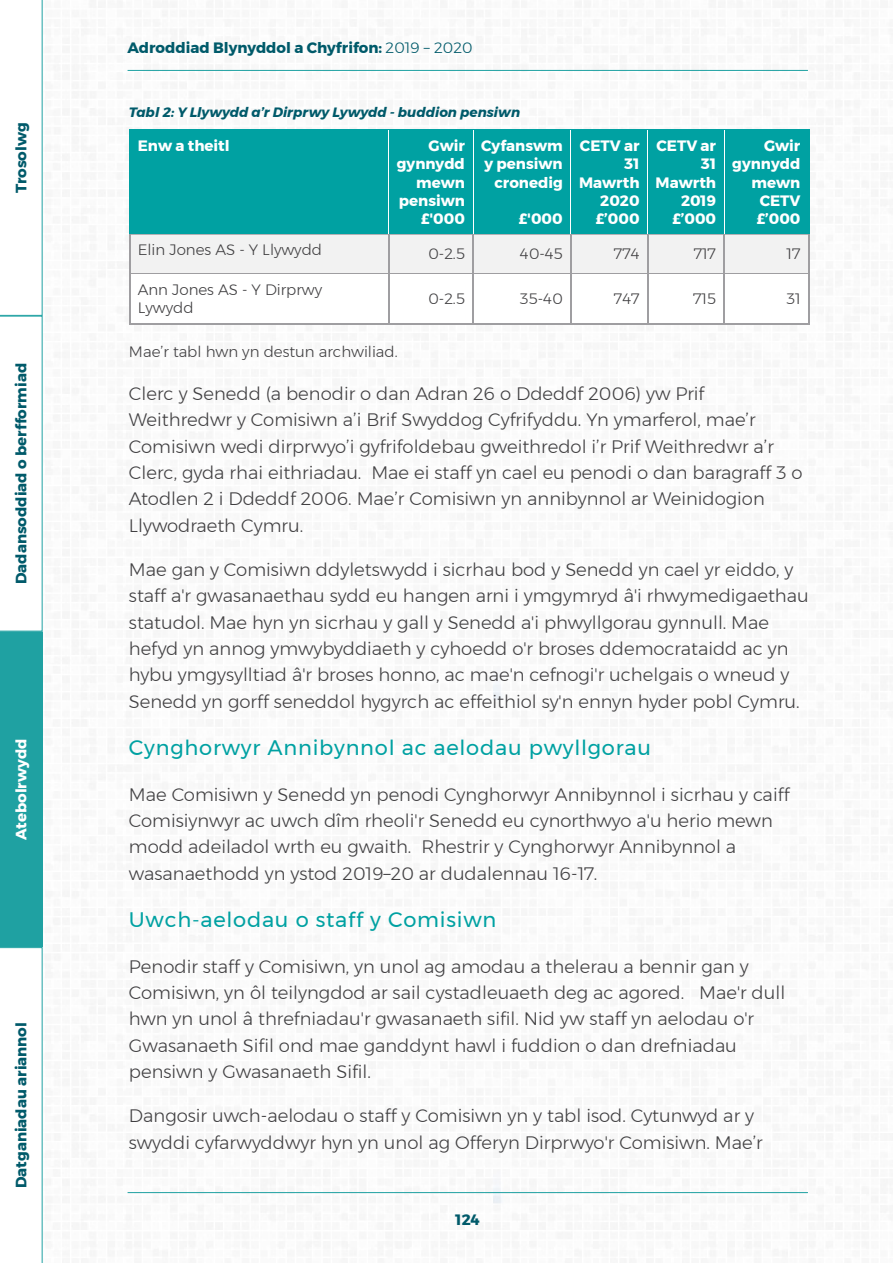
<style>
.page{position:relative;width:893px;height:1263px;background:#fff}
.page>*{position:absolute;margin:0;border:0;box-sizing:border-box;transform-origin:0 0}
.t1{font:21px "Montserrat";letter-spacing:.035em;color:#00a1a2}
.t2{font:300 18px/26.4px "Montserrat";color:#414042}
.t3{font:700 15px/18.3px "Montserrat";color:#fff;text-align:right}
.t4{font:300 15px/18.3px "Montserrat";color:#414042}
.t5{font:700 15px "Montserrat";color:#005a6a}
.t6{font:italic 700 13.5px "Montserrat";color:#005a6a}
.s1{font-weight:300}
</style>
<div class="page">
<hr style="left:128px;top:1192px;width:680px;height:1px;background:#1fa1a2">
<hr style="left:128px;top:70px;width:680px;height:1px;background:#1fa1a2">
<svg style="left:0;top:0;width:43px;height:1263px"></svg>
<div style="left:130px;top:131px;width:258px;height:103px;background:#00a1a2"></div>
<div style="left:389px;top:131px;width:84px;height:103px;background:#00a1a2"></div>
<div style="left:473px;top:131px;width:98px;height:103px;background:#00a1a2"></div>
<div style="left:571px;top:131px;width:76px;height:103px;background:#00a1a2"></div>
<div style="left:648px;top:131px;width:76px;height:103px;background:#00a1a2"></div>
<div style="left:725px;top:131px;width:83px;height:103px;background:#00a1a2"></div>
<hr style="left:130px;top:129px;width:258px;height:2px;background:#00a1a2">
<hr style="left:390px;top:129px;width:83px;height:2px;background:#00a1a2">
<hr style="left:474px;top:129px;width:97px;height:2px;background:#00a1a2">
<hr style="left:572px;top:129px;width:75px;height:2px;background:#00a1a2">
<hr style="left:649px;top:129px;width:75px;height:2px;background:#00a1a2">
<hr style="left:725px;top:129px;width:83px;height:2px;background:#00a1a2">
<hr style="left:129px;top:131px;width:1px;height:103px;background:#00a1a2">
<hr style="left:473px;top:131px;width:1px;height:103px;background:#fff">
<hr style="left:571px;top:131px;width:1px;height:103px;background:#fff">
<hr style="left:808px;top:131px;width:1px;height:103px;background:#00a1a2">
<div style="left:130px;top:235px;width:258px;height:38px;background:#f2f2f2"></div>
<div style="left:389px;top:235px;width:83px;height:38px;background:#f2f2f2"></div>
<div style="left:474px;top:235px;width:96px;height:38px;background:#f2f2f2"></div>
<div style="left:572px;top:235px;width:75px;height:38px;background:#f2f2f2"></div>
<div style="left:648px;top:235px;width:75px;height:38px;background:#f2f2f2"></div>
<div style="left:725px;top:235px;width:83px;height:38px;background:#f2f2f2"></div>
<hr style="left:130px;top:234px;width:258px;height:1px;background:#b2b1b4">
<hr style="left:390px;top:234px;width:82px;height:1px;background:#b2b1b4">
<hr style="left:474px;top:234px;width:96px;height:1px;background:#b2b1b4">
<hr style="left:572px;top:234px;width:75px;height:1px;background:#b2b1b4">
<hr style="left:649px;top:234px;width:74px;height:1px;background:#b2b1b4">
<hr style="left:726px;top:234px;width:82px;height:1px;background:#b2b1b4">
<hr style="left:129px;top:235px;width:1px;height:38px;background:#9f9ea1">
<hr style="left:388px;top:235px;width:1px;height:38px;background:#9f9ea1">
<hr style="left:472px;top:235px;width:2px;height:38px;background:#9f9ea1">
<hr style="left:570px;top:235px;width:2px;height:38px;background:#9f9ea1">
<hr style="left:647px;top:235px;width:1px;height:38px;background:#9f9ea1">
<hr style="left:723px;top:235px;width:2px;height:38px;background:#9f9ea1">
<hr style="left:808px;top:235px;width:1px;height:38px;background:#9f9ea1">
<hr style="left:130px;top:273px;width:258px;height:1px;background:#9f9ea1">
<hr style="left:389px;top:273px;width:83px;height:1px;background:#9f9ea1">
<hr style="left:474px;top:273px;width:96px;height:1px;background:#9f9ea1">
<hr style="left:572px;top:273px;width:75px;height:1px;background:#9f9ea1">
<hr style="left:648px;top:273px;width:75px;height:1px;background:#9f9ea1">
<hr style="left:725px;top:273px;width:83px;height:1px;background:#9f9ea1">
<hr style="left:129px;top:275px;width:1px;height:48px;background:#9f9ea1">
<hr style="left:130px;top:323px;width:258px;height:2px;background:#9f9ea1">
<hr style="left:388px;top:275px;width:1px;height:48px;background:#9f9ea1">
<hr style="left:389px;top:323px;width:83px;height:2px;background:#9f9ea1">
<hr style="left:472px;top:275px;width:2px;height:48px;background:#9f9ea1">
<hr style="left:474px;top:323px;width:96px;height:2px;background:#9f9ea1">
<hr style="left:570px;top:275px;width:2px;height:48px;background:#9f9ea1">
<hr style="left:572px;top:323px;width:75px;height:2px;background:#9f9ea1">
<hr style="left:647px;top:275px;width:1px;height:48px;background:#9f9ea1">
<hr style="left:648px;top:323px;width:75px;height:2px;background:#9f9ea1">
<hr style="left:723px;top:275px;width:2px;height:48px;background:#9f9ea1">
<hr style="left:725px;top:323px;width:83px;height:2px;background:#9f9ea1">
<hr style="left:808px;top:275px;width:1px;height:48px;background:#9f9ea1">
<p class="t5" style="left:9px;top:193px;width:72px;rotate:-90deg">Trosolwg</p>
<p class="t5" style="left:9px;top:584px;width:223px;rotate:-90deg">Dadansoddiad o berfformiad</p>
<p class="t3" style="left:12px;top:840px;width:103px;rotate:-90deg">Atebolrwydd</p>
<p class="t5" style="left:9px;top:1188px;width:168px;rotate:-90deg">Datganiadau ariannol</p>
<p class="t5" style="left:128px;top:36px;width:347px">Adroddiad Blynyddol a Chyfrifon: <span class="s1">2019 – 2020</span></p>
<p class="t6" style="left:129px;top:101px;width:393px">Tabl 2: Y Llywydd a’r Dirprwy Lywydd - buddion pensiwn</p>
<p class="t3" style="left:138px;top:137px;width:93px">Enw a theitl</p>
<p class="t3" style="left:397px;top:137px;width:70px">Gwir gynnydd mewn pensiwn £'000</p>
<p class="t3" style="left:481px;top:137px;width:83px">Cyfanswm y pensiwn cronedig</p>
<p class="t3" style="left:519px;top:210px;width:45px">£'000</p>
<p class="t3" style="left:579px;top:137px;width:62px">CETV ar<br>31<br>Mawrth<br>2020 £’000</p>
<p class="t3" style="left:656px;top:137px;width:62px">CETV ar<br>31<br>Mawrth<br>2019 £’000</p>
<p class="t3" style="left:732px;top:137px;width:70px">Gwir gynnydd mewn<br>CETV £’000</p>
<p class="t4" style="left:138px;top:241px;width:186px">Elin Jones AS - Y Llywydd</p>
<p class="t4" style="left:428px;top:245px;width:38px">0-2.5</p>
<p class="t4" style="left:520px;top:245px;width:44px">40-45</p>
<p class="t4" style="left:614px;top:245px;width:27px">774</p>
<p class="t4" style="left:694px;top:245px;width:24px">717</p>
<p class="t4" style="left:787px;top:245px;width:15px">17</p>
<p class="t4" style="left:138px;top:280px;width:186px">Ann Jones AS - Y Dirprwy<br>Lywydd</p>
<p class="t4" style="left:428px;top:289px;width:38px">0-2.5</p>
<p class="t4" style="left:520px;top:289px;width:44px">35-40</p>
<p class="t4" style="left:614px;top:289px;width:27px">747</p>
<p class="t4" style="left:693px;top:289px;width:25px">715</p>
<p class="t4" style="left:786px;top:289px;width:16px">31</p>
<p class="t4" style="left:129px;top:342px;width:270px">Mae’r tabl hwn yn destun archwiliad.</p>
<p class="t2" style="left:129px;top:380px;width:675px">Clerc y Senedd (a benodir o dan Adran 26 o Ddeddf 2006) yw Prif Weithredwr y Comisiwn a’i Brif Swyddog Cyfrifyddu. Yn ymarferol, mae’r Comisiwn wedi dirprwyo’i gyfrifoldebau gweithredol i’r Prif Weithredwr a’r Clerc, gyda rhai eithriadau. Mae ei staff yn cael eu penodi o dan baragraff 3 o Atodlen 2 i Ddeddf 2006. Mae’r Comisiwn yn annibynnol ar Weinidogion Llywodraeth Cymru.</p>
<p class="t2" style="left:129px;top:556px;width:681px">Mae gan y Comisiwn ddyletswydd i sicrhau bod y Senedd yn cael yr eiddo, y staff a'r gwasanaethau sydd eu hangen arni i ymgymryd â'i rhwymedigaethau statudol. Mae hyn yn sicrhau y gall y Senedd a'i phwyllgorau gynnull. Mae hefyd yn annog ymwybyddiaeth y cyhoedd o'r broses ddemocrataidd ac yn hybu ymgysylltiad â'r broses honno, ac mae'n cefnogi'r uchelgais o wneud y Senedd yn gorff seneddol hygyrch ac effeithiol sy'n ennyn hyder pobl Cymru.</p>
<p class="t1" style="left:129px;top:731px;width:524px">Cynghorwyr Annibynnol ac aelodau pwyllgorau</p>
<p class="t2" style="left:129px;top:781px;width:662px">Mae Comisiwn y Senedd yn penodi Cynghorwyr Annibynnol i sicrhau y caiff Comisiynwyr ac uwch dîm rheoli'r Senedd eu cynorthwyo a'u herio mewn modd adeiladol wrth eu gwaith. Rhestrir y Cynghorwyr Annibynnol a wasanaethodd yn ystod 2019–20 ar dudalennau 16-17.</p>
<p class="t1" style="left:129px;top:903px;width:369px">Uwch-aelodau o staff y Comisiwn</p>
<p class="t2" style="left:129px;top:953px;width:658px">Penodir staff y Comisiwn, yn unol ag amodau a thelerau a bennir gan y Comisiwn, yn ôl teilyngdod ar sail cystadleuaeth deg ac agored. Mae'r dull hwn yn unol â threfniadau'r gwasanaeth sifil. Nid yw staff yn aelodau o'r Gwasanaeth Sifil ond mae ganddynt hawl i fuddion o dan drefniadau pensiwn y Gwasanaeth Sifil.</p>
<p class="t2" style="left:129px;top:1103px;width:635px">Dangosir uwch-aelodau o staff y Comisiwn yn y tabl isod. Cytunwyd ar y swyddi cyfarwyddwyr hyn yn unol ag Offeryn Dirprwyo'r Comisiwn. Mae’r</p>
<p class="t5" style="left:456px;top:1207px;width:26px">124</p>
</div>
